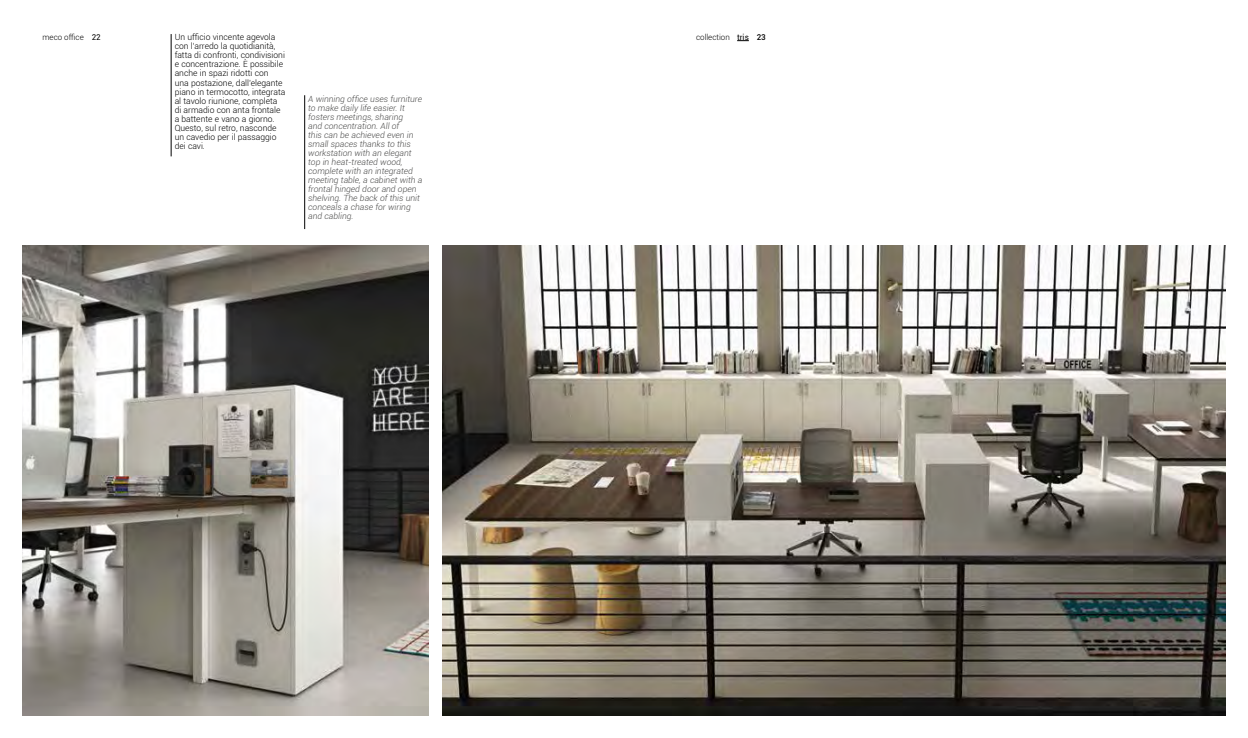
<style>
.page{position:relative;width:1248px;height:738px;background:#fff}
.page>*{position:absolute;margin:0;border:0;box-sizing:border-box;transform-origin:0 0}
.t1{font:italic 300 8.5px/9px "Roboto";color:#4a4a49}
.t2{font:300 8.5px/9px "Roboto";color:#000}
.t3{font:300 8px "Roboto";color:#000}
.s1{font-weight:400}
.s2{font-weight:500}
</style>
<div class="page">
<img style="left:23px;top:245px;width:405px;height:469px">
<img style="left:443px;top:245px;width:782px;height:469px">
<hr style="left:171px;top:34px;width:1px;height:122px;background:#000">
<hr style="left:304px;top:95px;width:1px;height:134px;background:#000">
<p class="t3" style="left:43px;top:32px;width:60px">meco office <span class="s1">22</span></p>
<p class="t2" style="left:175px;top:33px;width:112px">Un ufficio vincente agevola con l’arredo la quotidianità, fatta di confronti, condivisioni e concentrazione. È possibile anche in spazi ridotti con<br>una postazione, dall’elegante piano in termocotto, integrata al tavolo riunione, completa di armadio con anta frontale a battente e vano a giorno.<br>Questo, sul retro, nasconde un cavedio per il passaggio dei cavi.</p>
<p class="t1" style="left:308px;top:94px;width:116px">A winning office uses furniture to make daily life easier. It fosters meetings, sharing<br>and concentration. All of<br>this can be achieved even in small spaces thanks to this workstation with an elegant top in heat-treated wood, complete with an integrated meeting table, a cabinet with a frontal hinged door and open shelving. The back of this unit conceals a chase for wiring and cabling.</p>
<p class="t3" style="left:696px;top:32px;width:71px">collection <span class="s1">tris</span> <span class="s2">23</span></p>
</div>
